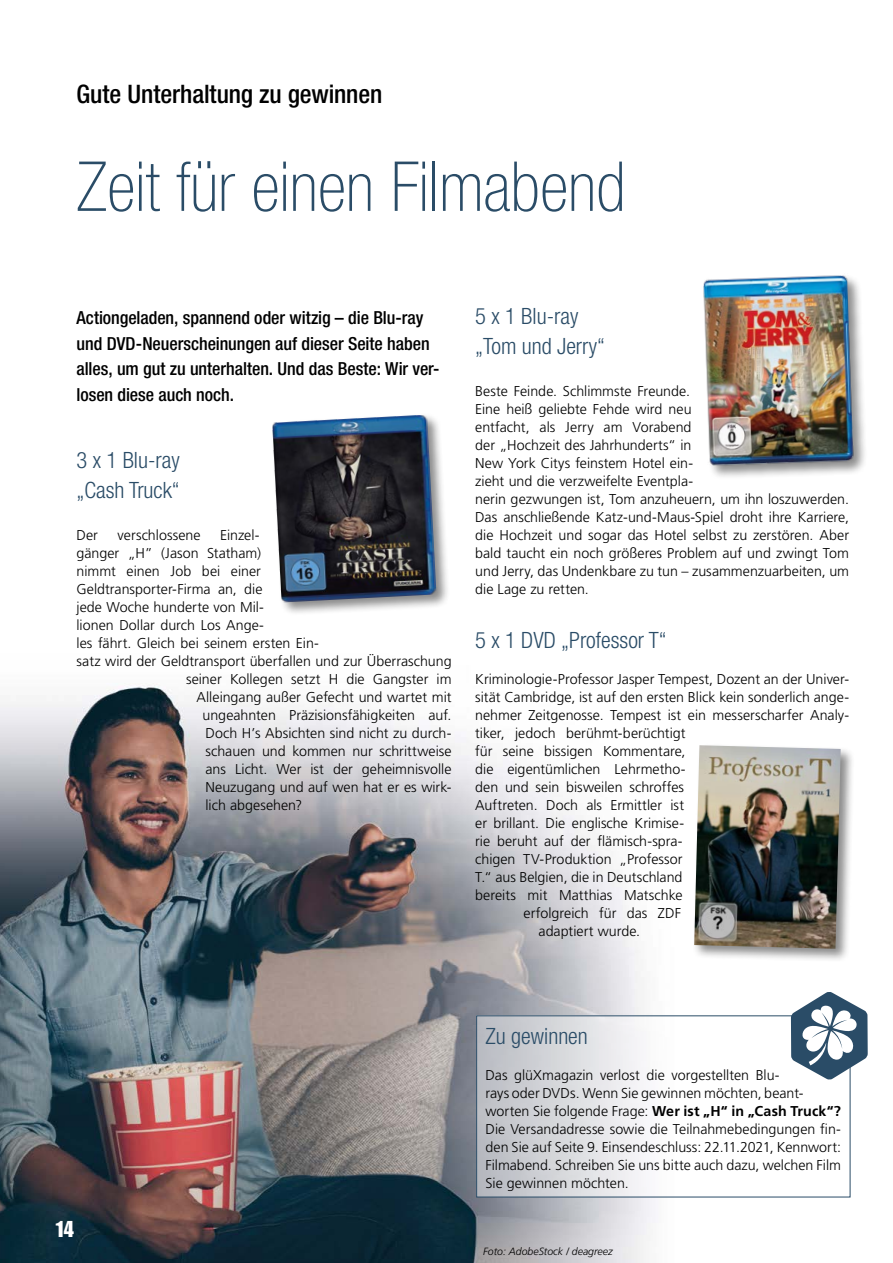
<style>
.page{position:relative;width:893px;height:1263px;background:#fff}
.page>*{position:absolute;margin:0;border:0;box-sizing:border-box;transform-origin:0 0}
.t1{font:100 condensed 69px "Helvetica Neue LT Std";color:#2a4c67}
.t2{font:500 condensed 25.5px "Helvetica Neue LT Std";letter-spacing:-.005em;color:#000}
.t3{font:300 condensed 22.5px/30px "Helvetica Neue LT Std";color:#2a4c67}
.t4{font:22.5px "Impact LT Std";color:#fff}
.t5{font:500 condensed 18px/25.5px "Helvetica Neue LT Std";letter-spacing:-.005em;color:#000}
.t6{font:300 14.25px/18px "Frutiger LT Std";color:#000}
.t7{font:italic 300 10.5px "Frutiger LT Std";color:#000}
.s1{font-weight:700}
</style>
<div class="page">
<img style="left:0;top:683px;width:733px;height:580px">
<div style="left:270px;top:413px;width:180px;height:203px;background:#000;opacity:.46"></div>
<img style="left:272px;top:415px;width:164px;height:187px">
<div style="left:702px;top:274px;width:166px;height:205px;background:#000;opacity:.45"></div>
<img style="left:702px;top:274px;width:155px;height:194px">
<div style="left:692px;top:743px;width:163px;height:220px;background:#000;opacity:.46"></div>
<img style="left:694px;top:745px;width:147px;height:204px">
<svg style="left:478px;top:1017px;width:313px;height:178px"></svg>
<svg style="left:791px;top:992px;width:77px;height:88px"></svg>
<h2 class="t2" style="left:77px;top:79px;width:307px">Gute Unterhaltung zu gewinnen</h2>
<h1 class="t1" style="left:77px;top:148px;width:550px">Zeit für einen Filmabend</h1>
<p class="t5" style="left:77px;top:305px;width:364px">Actiongeladen, spannend oder witzig – die Blu-ray und DVD-Neuerscheinungen auf dieser Seite haben alles, um gut zu unterhalten. Und das Beste: Wir ver&shy;losen diese auch noch.</p>
<h3 class="t3" style="left:77px;top:445px;width:105px">3 x 1 Blu-ray „Cash Truck“</h3>
<p class="t6" style="left:77px;top:526px;width:23px">Der</p>
<p class="t6" style="left:118px;top:526px;width:84px">verschlossene</p>
<p class="t6" style="left:220px;top:526px;width:41px">Einzel-</p>
<p class="t6" style="left:77px;top:544px;width:186px">gänger „H” (Jason Statham)</p>
<p class="t6" style="left:77px;top:562px;width:186px">nimmt einen Job bei einer</p>
<p class="t6" style="left:77px;top:580px;width:188px">Geldtransporter-Firma an, die</p>
<p class="t6" style="left:77px;top:598px;width:189px">jede Woche hunderte von Mil-</p>
<p class="t6" style="left:77px;top:616px;width:189px">lionen Dollar durch Los Ange-</p>
<p class="t6" style="left:77px;top:634px;width:244px">les fährt. Gleich bei seinem ersten Ein-</p>
<p class="t6" style="left:77px;top:652px;width:377px">satz wird der Geldtransport überfallen und zur Überraschung</p>
<p class="t6" style="left:186px;top:670px;width:267px">seiner Kollegen setzt H die Gangster im</p>
<p class="t6" style="left:197px;top:688px;width:257px">Alleingang außer Gefecht und wartet mit</p>
<p class="t6" style="left:203px;top:706px;width:251px">ungeahnten Präzisionsfähigkeiten auf.</p>
<p class="t6" style="left:206px;top:724px;width:247px">Doch H’s Absichten sind nicht zu durch-</p>
<p class="t6" style="left:206px;top:742px;width:248px">schauen und kommen nur schrittweise</p>
<p class="t6" style="left:206px;top:760px;width:248px">ans Licht. Wer ist der geheimnisvolle</p>
<p class="t6" style="left:206px;top:778px;width:247px">Neuzugang und auf wen hat er es wirk-</p>
<p class="t6" style="left:206px;top:796px;width:98px">lich abgesehen?</p>
<h3 class="t3" style="left:475px;top:301px;width:131px">5 x 1 Blu-ray „Tom und Jerry“</h3>
<p class="t6" style="left:475px;top:382px;width:375px">Beste Feinde. Schlimmste Freunde.<br>Eine heiß geliebte Fehde wird neu<br>entfacht, als Jerry am Vorabend<br>der „Hochzeit des Jahrhunderts“ in<br>New York Citys feinstem Hotel ein-<br>zieht und die verzweifelte Eventpla-<br>nerin gezwungen ist, Tom anzuheuern, um ihn loszuwerden.<br>Das anschließende Katz-und-Maus-Spiel droht ihre Karriere, die Hochzeit und sogar das Hotel selbst zu zerstören. Aber bald taucht ein noch größeres Problem auf und zwingt Tom und Jerry, das Undenkbare zu tun – zusammenzuarbeiten, um die Lage zu retten.</p>
<h3 class="t3" style="left:475px;top:625px;width:193px">5 x 1 DVD „Professor T“</h3>
<p class="t6" style="left:475px;top:670px;width:375px">Kriminologie-Professor Jasper Tempest, Dozent an der Univer-</p>
<p class="t6" style="left:475px;top:688px;width:375px">sität Cambridge, ist auf den ersten Blick kein sonderlich ange-</p>
<p class="t6" style="left:475px;top:706px;width:375px">nehmer Zeitgenosse. Tempest ist ein messerscharfer Analy-</p>
<p class="t6" style="left:475px;top:724px;width:212px">tiker, jedoch berühmt-berüchtigt</p>
<p class="t6" style="left:475px;top:742px;width:212px">für seine bissigen Kommentare,</p>
<p class="t6" style="left:475px;top:760px;width:212px">die eigentümlichen Lehrmetho-</p>
<p class="t6" style="left:475px;top:778px;width:210px">den und sein bisweilen schroffes</p>
<p class="t6" style="left:475px;top:796px;width:210px">Auftreten. Doch als Ermittler ist</p>
<p class="t6" style="left:475px;top:814px;width:210px">er brillant. Die englische Krimise-</p>
<p class="t6" style="left:475px;top:832px;width:209px">rie beruht auf der flämisch-spra-</p>
<p class="t6" style="left:475px;top:850px;width:209px">chigen TV-Produktion „Professor</p>
<p class="t6" style="left:475px;top:868px;width:209px">T.“ aus Belgien, die in Deutschland</p>
<p class="t6" style="left:475px;top:886px;width:209px">bereits mit Matthias Matschke</p>
<p class="t6" style="left:524px;top:904px;width:159px">erfolgreich für das ZDF</p>
<p class="t6" style="left:539px;top:922px;width:103px">adaptiert wurde.</p>
<h3 class="t4" style="left:55px;top:1216px;width:21px">14</h3>
<h3 class="t3" style="left:485px;top:1021px;width:104px">Zu gewinnen</h3>
<p class="t6" style="left:485px;top:1066px;width:357px">Das glüXmagazin verlost die vorgestellten Blu-<br>rays oder DVDs. Wenn Sie gewinnen möchten, beant&shy;worten Sie folgende Frage: <span class="s1">Wer ist „H“ in „Cash Truck“?<br></span>Die Versandadresse sowie die Teilnahmebedingungen fin&shy;den Sie auf Seite 9. Einsendeschluss: 22.11.2021, Kennwort:<br>Filmabend. Schreiben Sie uns bitte auch dazu, welchen Film Sie gewinnen möchten.</p>
<p class="t7" style="left:483px;top:1245px;width:131px">Foto: AdobeStock / deagreez</p>
</div>
